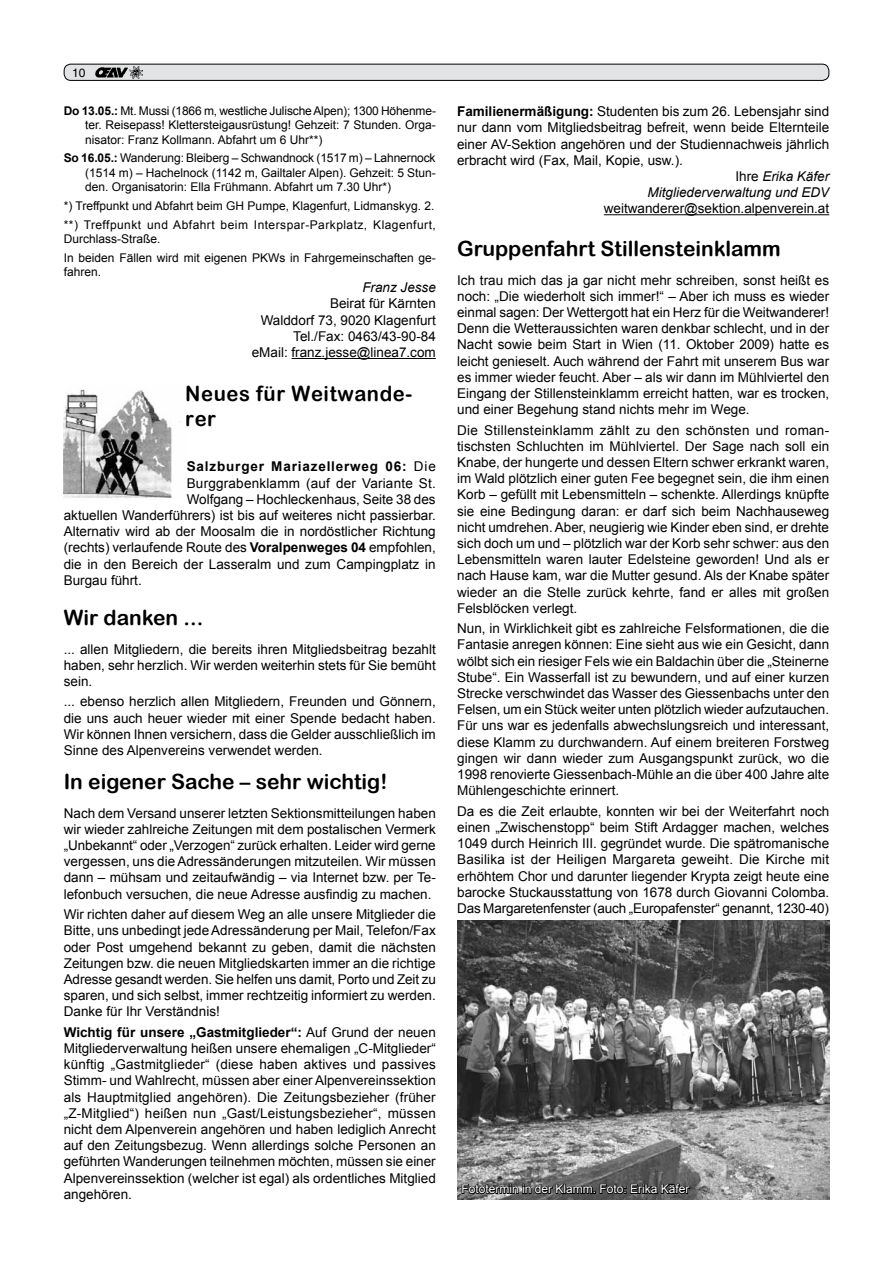
<style>
.page{position:relative;width:893px;height:1263px;background:#fff}
.page>*{position:absolute;margin:0;border:0;box-sizing:border-box;transform-origin:0 0}
.t1{font:21px "Arial Rounded MT Bold";color:#000}
.t2{font:21px/25.2px "Arial Rounded MT Bold";letter-spacing:.03em;color:#000;scale:.96 1}
.t3{font:13.5px/16.2px "Arial";color:#000;text-align:justify}
.t4{font:italic 13.5px "Arial";color:#000}
.t5{font:700 13.5px "Arial";letter-spacing:.06em;color:#000}
.t6{font:12px/14.4px "Arial";color:#000;text-align:justify}
.t7{font:12px "Arial";color:#fff}
.t8{font:12px "Helvetica";color:#000}
.s1{font-weight:700}
.s2{font-weight:400}
.s3{font-style:normal}
</style>
<div class="page">
<div style="left:64px;top:64px;width:765px;height:16px;background:#e2e3e4;border-radius:7px"></div>
<div style="left:64px;top:64px;width:765px;height:17px;border:1px solid #000;border-radius:7px"></div>
<img style="left:95px;top:67px;width:28px;height:10px">
<svg style="left:123px;top:66px;width:19px;height:13px"></svg>
<hr style="left:292px;top:358px;width:144px;height:1px;background:#000">
<img style="left:64px;top:389px;width:108px;height:109px">
<hr style="left:604px;top:214px;width:225px;height:1px;background:#000">
<img style="left:457px;top:920px;width:372px;height:279px">
<svg style="left:461px;top:1182px;width:230px;height:13px;background:#353535"></svg>
<p class="t8" style="left:72px;top:65px;width:15px">10</p>
<p class="t6" style="left:85px;top:104px;width:352px;text-indent:-21px"><span class="s1">Do 13.05.:</span> Mt. Mussi (1866 m, westliche Julische Alpen); 1300 Höhenme&shy;ter. Reisepass! Klettersteigausrüstung! Gehzeit: 7 Stunden. Orga&shy;nisator: Franz Kollmann. Abfahrt um 6 Uhr**)</p>
<p class="t6" style="left:85px;top:151px;width:352px;text-indent:-21px"><span class="s1">So 16.05.:</span> Wanderung: Bleiberg – Schwandnock (1517 m) – Lahnernock (1514 m) – Hachelnock (1142 m, Gailtaler Alpen). Gehzeit: 5 Stun&shy;den. Organisatorin: Ella Frühmann. Abfahrt um 7.30 Uhr*)</p>
<p class="t6" style="left:64px;top:197px;width:374px;line-height:18.6px">*) Treffpunkt und Abfahrt beim GH Pumpe, Klagenfurt, Lidmanskyg. 2. **) Treffpunkt und Abfahrt beim Interspar-Parkplatz, Klagenfurt,</p>
<p class="t6" style="left:64px;top:230px;width:374px;line-height:18.6px">Durchlass-Straße.<br>In beiden Fällen wird mit eigenen PKWs in Fahrgemeinschaften ge-</p>
<p class="t6" style="left:64px;top:265px;width:37px">fahren.</p>
<p class="t4" style="left:362px;top:279px;width:75px">Franz Jesse</p>
<p class="t3" style="left:252px;top:296px;width:186px;text-align:right">Beirat für Kärnten<br>Walddorf 73, 9020 Klagenfurt<br>Tel./Fax: 0463/43-90-84<br>eMail: franz.jesse@linea7.com</p>
<h1 class="t2" style="left:185px;top:381px;width:238px">Neues für Weitwande&shy;rer</h1>
<p class="t5" style="left:187px;top:458px;width:251px">Salzburger Mariazellerweg 06: <span class="s2">Die</span></p>
<p class="t3" style="left:187px;top:475px;width:248px">Burggrabenklamm (auf der Variante St.</p>
<p class="t3" style="left:187px;top:491px;width:250px">Wolfgang – Hochleckenhaus, Seite 38 des</p>
<p class="t3" style="left:64px;top:507px;width:374px">aktuellen Wanderführers) ist bis auf weiteres nicht passierbar.</p>
<p class="t3" style="left:64px;top:523px;width:374px">Alternativ wird ab der Moosalm die in nordöstlicher Richtung</p>
<p class="t3" style="left:64px;top:540px;width:374px">(rechts) verlaufende Route des <span class="s1">Voralpenweges 04</span> empfohlen,</p>
<p class="t3" style="left:64px;top:556px;width:373px">die in den Bereich der Lasseralm und zum Campingplatz in</p>
<p class="t3" style="left:64px;top:572px;width:77px">Burgau führt.</p>
<h1 class="t1" style="left:64px;top:605px;width:141px">Wir danken ...</h1>
<p class="t3" style="left:64px;top:641px;width:374px">... allen Mitgliedern, die bereits ihren Mitgliedsbeitrag bezahlt haben, sehr herzlich. Wir werden weiterhin stets für Sie bemüht sein.</p>
<p class="t3" style="left:64px;top:694px;width:374px;text-align:left">... ebenso herzlich allen Mitgliedern, Freunden und Gönnern, die uns auch heuer wieder mit einer Spende bedacht haben.<br>Wir können Ihnen versichern, dass die Gelder ausschließlich im Sinne des Alpenvereins verwendet werden.</p>
<h1 class="t1" style="left:64px;top:769px;width:325px">In eigener Sache – sehr wichtig!</h1>
<p class="t3" style="left:64px;top:805px;width:374px">Nach dem Versand unserer letzten Sektionsmitteilungen haben wir wieder zahlreiche Zeitungen mit dem postalischen Vermerk „Unbekannt“ oder „Verzogen“ zurück erhalten. Leider wird gerne vergessen, uns die Adressänderungen mitzuteilen. Wir müssen dann – mühsam und zeitaufwändig – via Internet bzw. per Te&shy;lefonbuch versuchen, die neue Adresse ausfindig zu machen.</p>
<p class="t3" style="left:64px;top:906px;width:374px;text-align:left">Wir richten daher auf diesem Weg an alle unsere Mitglieder die Bitte, uns unbedingt jede Adressänderung per Mail, Telefon/Fax oder Post umgehend bekannt zu geben, damit die nächsten Zeitungen bzw. die neuen Mitgliedskarten immer an die richtige Adresse gesandt werden. Sie helfen uns damit, Porto und Zeit zu sparen, und sich selbst, immer rechtzeitig informiert zu werden.<br>Danke für Ihr Verständnis!</p>
<p class="t3" style="left:64px;top:1024px;width:374px"><span class="s1">Wichtig für unsere „Gastmitglieder“:</span> Auf Grund der neuen Mitgliederverwaltung heißen unsere ehemaligen „C-Mitglieder“ künftig „Gastmitglieder“ (diese haben aktives und passives Stimm- und Wahlrecht, müssen aber einer Alpenvereinssektion als Hauptmitglied angehören). Die Zeitungsbezieher (früher „Z-Mitglied“) heißen nun „Gast/Leistungsbezieher“, müssen nicht dem Alpenverein angehören und haben lediglich Anrecht auf den Zeitungsbezug. Wenn allerdings solche Personen an geführten Wanderungen teilnehmen möchten, müssen sie einer Alpenvereinssektion (welcher ist egal) als ordentliches Mitglied angehören.</p>
<p class="t3" style="left:457px;top:103px;width:374px"><span class="s1">Familienermäßigung:</span> Studenten bis zum 26. Lebensjahr sind</p>
<p class="t3" style="left:457px;top:120px;width:374px">nur dann vom Mitgliedsbeitrag befreit, wenn beide Elternteile</p>
<p class="t3" style="left:457px;top:136px;width:374px">einer AV-Sektion angehören und der Studiennachweis jährlich</p>
<p class="t3" style="left:457px;top:152px;width:227px">erbracht wird (Fax, Mail, Kopie, usw.).</p>
<p class="t4" style="left:735px;top:167px;width:95px"><span class="s3">Ihre</span> Erika Käfer</p>
<p class="t4" style="left:648px;top:184px;width:183px">Mitgliederverwaltung und EDV</p>
<p class="t3" style="left:604px;top:201px;width:227px">weitwanderer@sektion.alpenverein.at</p>
<h1 class="t1" style="left:457px;top:236px;width:325px">Gruppenfahrt Stillensteinklamm</h1>
<p class="t3" style="left:457px;top:272px;width:374px">Ich trau mich das ja gar nicht mehr schreiben, sonst heißt es noch: „Die wiederholt sich immer!“ – Aber ich muss es wieder einmal sagen: Der Wettergott hat ein Herz für die Weitwanderer!<br>Denn die Wetteraussichten waren denkbar schlecht, und in der Nacht sowie beim Start in Wien (11. Oktober 2009) hatte es leicht genieselt. Auch während der Fahrt mit unserem Bus war es immer wieder feucht. Aber – als wir dann im Mühlviertel den Eingang der Stillensteinklamm erreicht hatten, war es trocken, und einer Begehung stand nichts mehr im Wege.</p>
<p class="t3" style="left:457px;top:422px;width:374px">Die Stillensteinklamm zählt zu den schönsten und roman&shy;tischsten Schluchten im Mühlviertel. Der Sage nach soll ein Knabe, der hungerte und dessen Eltern schwer erkrankt waren, im Wald plötzlich einer guten Fee begegnet sein, die ihm einen Korb – gefüllt mit Lebensmitteln – schenkte. Allerdings knüpfte sie eine Bedingung daran: er darf sich beim Nachhauseweg nicht umdrehen. Aber, neugierig wie Kinder eben sind, er drehte sich doch um und – plötzlich war der Korb sehr schwer: aus den Lebensmitteln waren lauter Edelsteine geworden! Und als er nach Hause kam, war die Mutter gesund. Als der Knabe später wieder an die Stelle zurück kehrte, fand er alles mit großen Felsblöcken verlegt.</p>
<p class="t3" style="left:457px;top:620px;width:374px;text-align:left">Nun, in Wirklichkeit gibt es zahlreiche Felsformationen, die die Fantasie anregen können: Eine sieht aus wie ein Gesicht, dann wölbt sich ein riesiger Fels wie ein Baldachin über die „Steinerne Stube“. Ein Wasserfall ist zu bewundern, und auf einer kurzen Strecke verschwindet das Wasser des Giessenbachs unter den Felsen, um ein Stück weiter unten plötzlich wieder aufzutauchen.<br>Für uns war es jedenfalls abwechslungsreich und interessant, diese Klamm zu durchwandern. Auf einem breiteren Forstweg gingen wir dann wieder zum Ausgangspunkt zurück, wo die 1998 renovierte Giessenbach-Mühle an die über 400 Jahre alte Mühlengeschichte erinnert.</p>
<p class="t3" style="left:457px;top:803px;width:374px;text-align:left">Da es die Zeit erlaubte, konnten wir bei der Weiterfahrt noch einen „Zwischenstopp“ beim Stift Ardagger machen, welches 1049 durch Heinrich III. gegründet wurde. Die spätromanische Basilika ist der Heiligen Margareta geweiht. Die Kirche mit erhöhtem Chor und darunter liegender Krypta zeigt heute eine barocke Stuckausstattung von 1678 durch Giovanni Colomba.<br>Das Margaretenfenster (auch „Europafenster“ genannt, 1230-40)</p>
<p class="t7" style="left:461px;top:1181px;width:230px">Fototermin in der Klamm. Foto: Erika Käfer</p>
</div>
